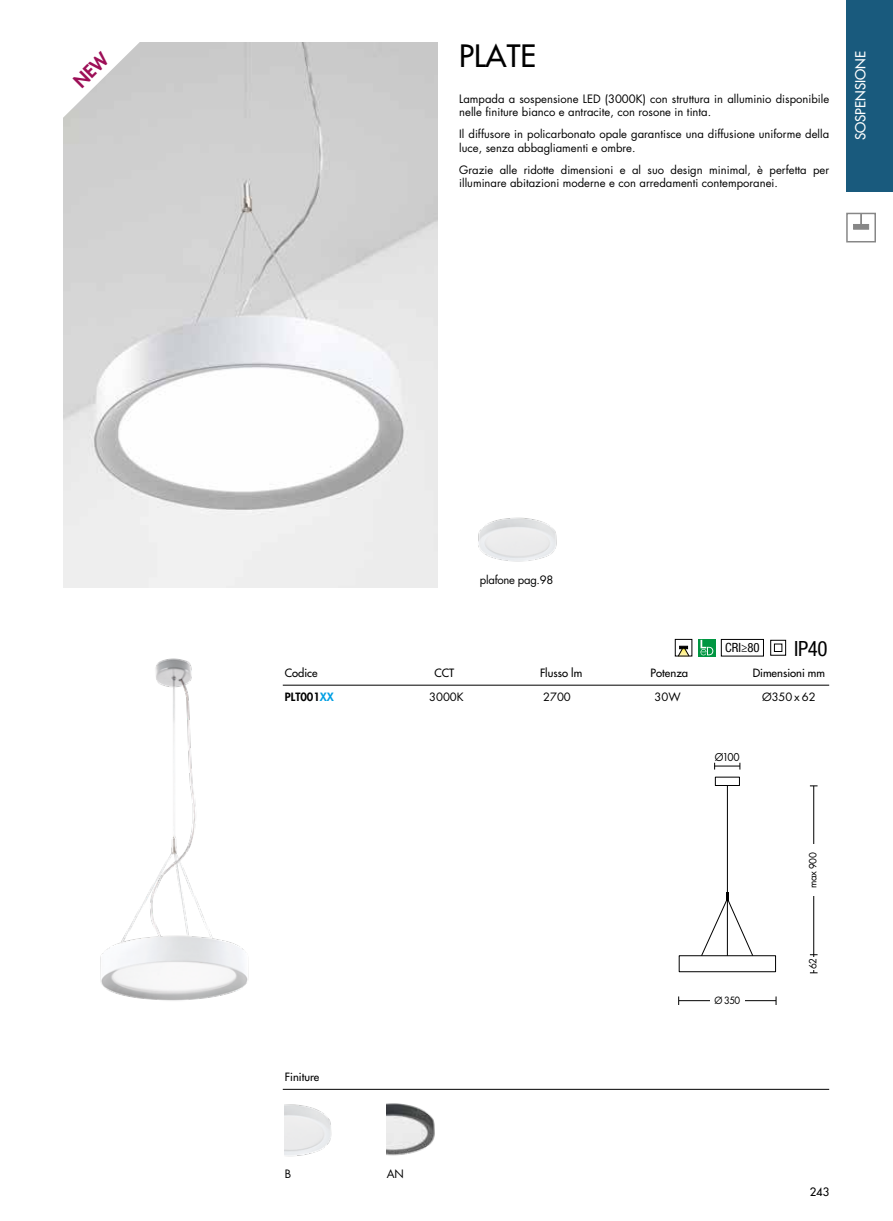
<style>
.page{position:relative;width:893px;height:1221px;background:#fff}
.page>*{position:absolute;margin:0;border:0;box-sizing:border-box;transform-origin:0 0}
.t1{font:500 30px "Futura Std";color:#000}
.t2{font:condensed 21px "Helvetica Neue LT Std";color:#000}
.t3{font:500 13.5px "Futura Std";color:#fff}
.t4{font:condensed 12.75px "Helvetica Neue LT Std";color:#000}
.t5{font:11.25px/13.5px "Futura Std";color:#000}
.t6{font:11.25px "Futura Std";letter-spacing:-.025em;color:#000}
.t7{font:500 11.25px "Futura Std";color:#000}
.t8{font:500 11.1px "Futura Std";color:#000}
.t9{font:11.1px "Futura Std";color:#000}
.t10{font:800 11.1px "Futura Std";color:#000}
.t11{font:10.5px "Futura Std";color:#000;scale:.96 1}
.t12{font:9.75px "Futura Std";letter-spacing:-.035em;color:#000}
.t13{font:9.75px "Futura Std";letter-spacing:-.035em;color:#000;scale:.96 1}
.s1{color:#009fe3}
</style>
<div class="page">
<div style="left:853px;top:224px;width:16px;height:5px;background:#878787"></div>
<svg style="left:860px;top:216px;width:2px;height:10px"></svg>
<div style="left:846px;top:213px;width:30px;height:29px;border:2px solid #878787"></div>
<div style="left:846px;top:0;width:47px;height:191px;background:#195a7d"></div>
<img style="left:64px;top:43px;width:374px;height:544px">
<hr style="left:283px;top:685px;width:546px;height:1px;background:#000">
<div style="left:675px;top:639px;width:17px;height:17px;border:1px solid #000"></div>
<svg style="left:678px;top:646px;width:11px;height:10px"></svg>
<div style="left:698px;top:639px;width:17px;height:17px;background:#009641"></div>
<svg style="left:700px;top:640px;width:13px;height:15px"></svg>
<div style="left:721px;top:639px;width:43px;height:17px;border:1px solid #000"></div>
<svg style="left:770px;top:639px;width:16px;height:16px"></svg>
<img style="left:478px;top:517px;width:79px;height:45px">
<hr style="left:283px;top:1088px;width:546px;height:1px;background:#000">
<img style="left:285px;top:1104px;width:47px;height:53px">
<img style="left:387px;top:1103px;width:48px;height:53px">
<img style="left:100px;top:658px;width:186px;height:343px">
<div style="left:679px;top:955px;width:97px;height:16px;border:1px solid #000"></div>
<hr style="left:727px;top:785px;width:1px;height:108px;background:#000">
<svg style="left:701px;top:892px;width:52px;height:64px"></svg>
<svg style="left:714px;top:762px;width:27px;height:7px"></svg>
<hr style="left:813px;top:785px;width:1px;height:187px;background:#000">
<div style="left:808px;top:957px;width:12px;height:13px;background:#fff"></div>
<div style="left:808px;top:844px;width:12px;height:51px;background:#fff"></div>
<hr style="left:679px;top:1000px;width:97px;height:1px;background:#000">
<div style="left:710px;top:995px;width:34px;height:11px;background:#fff"></div>
<svg style="left:63px;top:42px;width:77px;height:76px"></svg>
<h1 class="t1" style="left:459px;top:37px;width:78px">PLATE</h1>
<p class="t5" style="left:459px;top:92px;width:371px">Lampada a sospensione LED (3000K) con struttura in alluminio disponibile nelle finiture bianco e antracite, con rosone in tinta.</p>
<p class="t5" style="left:459px;top:128px;width:371px">Il diffusore in policarbonato opale garantisce una diffusione uniforme della luce, senza abbagliamenti e ombre.</p>
<p class="t5" style="left:459px;top:163px;width:371px">Grazie alle ridotte dimensioni e al suo design minimal, è perfetta per illuminare abitazioni moderne e con arredamenti contemporanei.</p>
<p class="t3" style="left:852px;top:140px;width:91px;rotate:-90deg">SOSPENSIONE</p>
<p class="t6" style="left:480px;top:572px;width:75px">plafone pag.98</p>
<p class="t4" style="left:725px;top:640px;width:36px">CRI≥80</p>
<h2 class="t2" style="left:794px;top:636px;width:35px">IP40</h2>
<p class="t8" style="left:285px;top:666px;width:34px">Codice</p>
<p class="t8" style="left:434px;top:666px;width:21px">CCT</p>
<p class="t8" style="left:540px;top:666px;width:44px">Flusso lm</p>
<p class="t8" style="left:651px;top:666px;width:39px">Potenza</p>
<p class="t8" style="left:753px;top:666px;width:74px">Dimensioni mm</p>
<p class="t10" style="left:285px;top:689px;width:51px">PLT001<span class="s1">XX</span></p>
<p class="t9" style="left:429px;top:689px;width:36px">3000K</p>
<p class="t9" style="left:543px;top:689px;width:29px">2700</p>
<p class="t9" style="left:655px;top:689px;width:28px">30W</p>
<p class="t9" style="left:762px;top:689px;width:55px">Ø350 x 62</p>
<p class="t8" style="left:285px;top:1070px;width:36px">Finiture</p>
<p class="t5" style="left:285px;top:1167px;width:8px">B</p>
<p class="t5" style="left:387px;top:1167px;width:18px">AN</p>
<p class="t11" style="left:715px;top:750px;width:27px">Ø100</p>
<p class="t13" style="left:714px;top:993px;width:29px">Ø 350</p>
<p class="t12" style="left:806px;top:888px;width:38px;rotate:-90deg">max 900</p>
<p class="t12" style="left:806px;top:969px;width:13px;rotate:-90deg">62</p>
<p class="t7" style="left:810px;top:1184px;width:21px">243</p>
</div>
